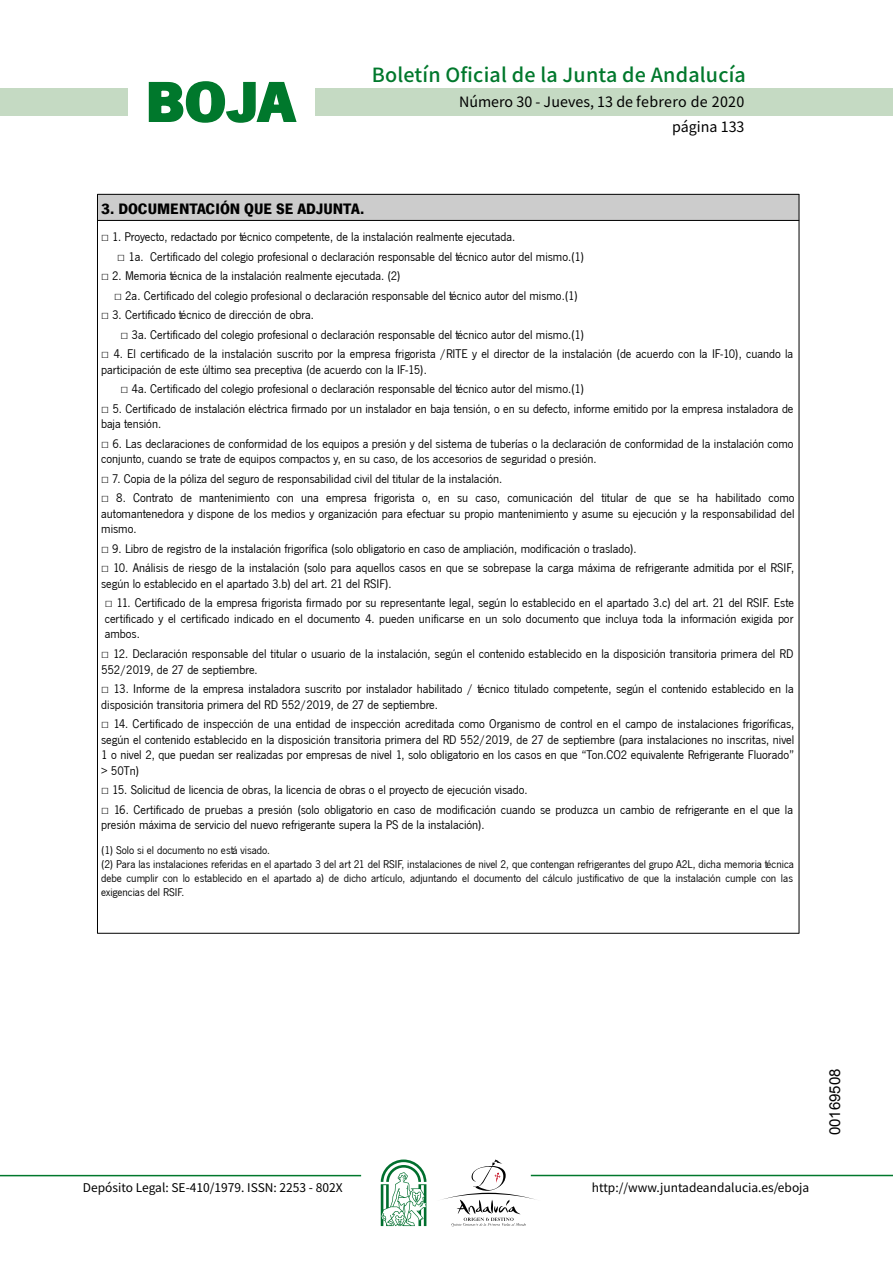
<style>
.page{position:relative;width:893px;height:1263px;background:#fff}
.page>*{position:absolute;margin:0;border:0;box-sizing:border-box;transform-origin:0 0}
.t1{font:700 57.75px "News Got T";color:#00782c;scale:1.14 1}
.t2{font:500 19.5px "Noto Sans HK";letter-spacing:.01em;color:#00782c}
.t3{font:700 15.6px "News Got T";letter-spacing:-.005em;color:#000}
.t4{font:15px "Arial";color:#000}
.t5{font:14.25px/24.5px "Noto Sans HK";color:#000;text-align:right}
.t6{font:13.05px/15.6px "News Got T";color:#000}
.t7{font:12px "Noto Sans HK";color:#000}
.t8{font:11.7px/14px "News Got T";color:#000}
.s1{font-family:"Segoe UI"}
</style>
<div class="page">
<div style="left:315px;top:88px;width:577px;height:28px;background:#c5dac3"></div>
<div style="left:0;top:88px;width:128px;height:28px;background:#c5dac3"></div>
<hr style="left:0;top:1175px;width:361px;height:1px;background:#00782c">
<hr style="left:531px;top:1175px;width:361px;height:1px;background:#00782c">
<svg style="left:148px;top:81px;width:149px;height:42px"></svg>
<svg style="left:442px;top:1159px;width:100px;height:67px"></svg>
<svg style="left:381px;top:1160px;width:45px;height:66px"></svg>
<div style="left:97px;top:194px;width:702px;height:26px;background:#ccc"></div>
<hr style="left:97px;top:194px;width:702px;height:1px;background:#000">
<hr style="left:97px;top:220px;width:702px;height:1px;background:#000">
<hr style="left:97px;top:933px;width:702px;height:1px;background:#000">
<hr style="left:97px;top:194px;width:1px;height:739px;background:#000">
<hr style="left:798px;top:194px;width:1px;height:739px;background:#000">
<h1 class="t1" style="left:145px;top:68px;width:133px">BOJA</h1>
<h2 class="t2" style="left:372px;top:64px;width:375px">Boletín Oficial de la Junta de Andalucía</h2>
<p class="t5" style="left:459px;top:90px;width:287px">Número 30 - Jueves, 13 de febrero de 2020 página 133</p>
<p class="t3" style="left:101px;top:200px;width:264px">3. DOCUMENTACIÓN QUE SE ADJUNTA.</p>
<p class="t6" style="left:101px;top:229px;width:415px"><span class="s1">□</span> 1. Proyecto, redactado por técnico competente, de la instalación realmente ejecutada.</p>
<p class="t6" style="left:117px;top:248px;width:468px"><span class="s1">□</span> 1a. Certificado del colegio profesional o declaración responsable del técnico autor del mismo.(1)</p>
<p class="t6" style="left:101px;top:268px;width:301px"><span class="s1">□</span> 2. Memoria técnica de la instalación realmente ejecutada. (2)</p>
<p class="t6" style="left:114px;top:287px;width:465px"><span class="s1">□</span> 2a. Certificado del colegio profesional o declaración responsable del técnico autor del mismo.(1)</p>
<p class="t6" style="left:101px;top:307px;width:214px"><span class="s1">□</span> 3. Certificado técnico de dirección de obra.</p>
<p class="t6" style="left:120px;top:326px;width:465px"><span class="s1">□</span> 3a. Certificado del colegio profesional o declaración responsable del técnico autor del mismo.(1)</p>
<p class="t6" style="left:101px;top:346px;width:693px"><span class="s1">□</span> 4. El certificado de la instalación suscrito por la empresa frigorista /RITE y el director de la instalación (de acuerdo con la IF-10), cuando la participación de este último sea preceptiva (de acuerdo con la IF-15).</p>
<p class="t6" style="left:120px;top:381px;width:465px"><span class="s1">□</span> 4a. Certificado del colegio profesional o declaración responsable del técnico autor del mismo.(1)</p>
<p class="t6" style="left:101px;top:400px;width:693px"><span class="s1">□</span> 5. Certificado de instalación eléctrica firmado por un instalador en baja tensión, o en su defecto, informe emitido por la empresa instaladora de baja tensión.</p>
<p class="t6" style="left:101px;top:435px;width:694px"><span class="s1">□</span> 6. Las declaraciones de conformidad de los equipos a presión y del sistema de tuberías o la declaración de conformidad de la instalación como conjunto, cuando se trate de equipos compactos y, en su caso, de los accesorios de seguridad o presión.</p>
<p class="t6" style="left:101px;top:470px;width:402px"><span class="s1">□</span> 7. Copia de la póliza del seguro de responsabilidad civil del titular de la instalación.</p>
<p class="t6" style="left:101px;top:490px;width:695px;text-align:justify"><span class="s1">□</span> 8. Contrato de mantenimiento con una empresa frigorista o, en su caso, comunicación del titular de que se ha habilitado como automantenedora y dispone de los medios y organización para efectuar su propio mantenimiento y asume su ejecución y la responsabilidad del mismo.</p>
<p class="t6" style="left:101px;top:541px;width:537px"><span class="s1">□</span> 9. Libro de registro de la instalación frigorífica (solo obligatorio en caso de ampliación, modificación o traslado).</p>
<p class="t6" style="left:101px;top:560px;width:694px"><span class="s1">□</span> 10. Análisis de riesgo de la instalación (solo para aquellos casos en que se sobrepase la carga máxima de refrigerante admitida por el RSIF, según lo establecido en el apartado 3.b) del art. 21 del RSIF).</p>
<p class="t6" style="left:105px;top:595px;width:690px;text-align:justify"><span class="s1">□</span> 11. Certificado de la empresa frigorista firmado por su representante legal, según lo establecido en el apartado 3.c) del art. 21 del RSIF. Este certificado y el certificado indicado en el documento 4. pueden unificarse en un solo documento que incluya toda la información exigida por ambos.</p>
<p class="t6" style="left:101px;top:646px;width:693px"><span class="s1">□</span> 12. Declaración responsable del titular o usuario de la instalación, según el contenido establecido en la disposición transitoria primera del RD<br>552/2019, de 27 de septiembre.</p>
<p class="t6" style="left:101px;top:681px;width:694px"><span class="s1">□</span> 13. Informe de la empresa instaladora suscrito por instalador habilitado / técnico titulado competente, según el contenido establecido en la disposición transitoria primera del RD 552/2019, de 27 de septiembre.</p>
<p class="t6" style="left:101px;top:716px;width:694px;text-align:justify"><span class="s1">□</span> 14. Certificado de inspección de una entidad de inspección acreditada como Organismo de control en el campo de instalaciones frigoríficas, según el contenido establecido en la disposición transitoria primera del RD 552/2019, de 27 de septiembre (para instalaciones no inscritas, nivel 1 o nivel 2, que puedan ser realizadas por empresas de nivel 1, solo obligatorio en los casos en que “Ton.CO2 equivalente Refrigerante Fluorado” &gt; 50Tn)</p>
<p class="t6" style="left:101px;top:782px;width:428px"><span class="s1">□</span> 15. Solicitud de licencia de obras, la licencia de obras o el proyecto de ejecución visado.</p>
<p class="t6" style="left:101px;top:802px;width:693px"><span class="s1">□</span> 16. Certificado de pruebas a presión (solo obligatorio en caso de modificación cuando se produzca un cambio de refrigerante en el que la presión máxima de servicio del nuevo refrigerante supera la PS de la instalación).</p>
<p class="t8" style="left:101px;top:843px;width:694px">(1) Solo si el documento no está visado.<br>(2) Para las instalaciones referidas en el apartado 3 del art 21 del RSIF, instalaciones de nivel 2, que contengan refrigerantes del grupo A2L, dicha memoria técnica debe cumplir con lo establecido en el apartado a) de dicho artículo, adjuntando el documento del cálculo justificativo de que la instalación cumple con las exigencias del RSIF.</p>
<p class="t7" style="left:83px;top:1181px;width:261px">Depósito Legal: SE-410/1979. ISSN: 2253 - 802X</p>
<p class="t7" style="left:592px;top:1181px;width:219px">http://www.juntadeandalucia.es/eboja</p>
<p class="t4" style="left:825px;top:1135px;width:68px;rotate:-90deg">00169508</p>
</div>
